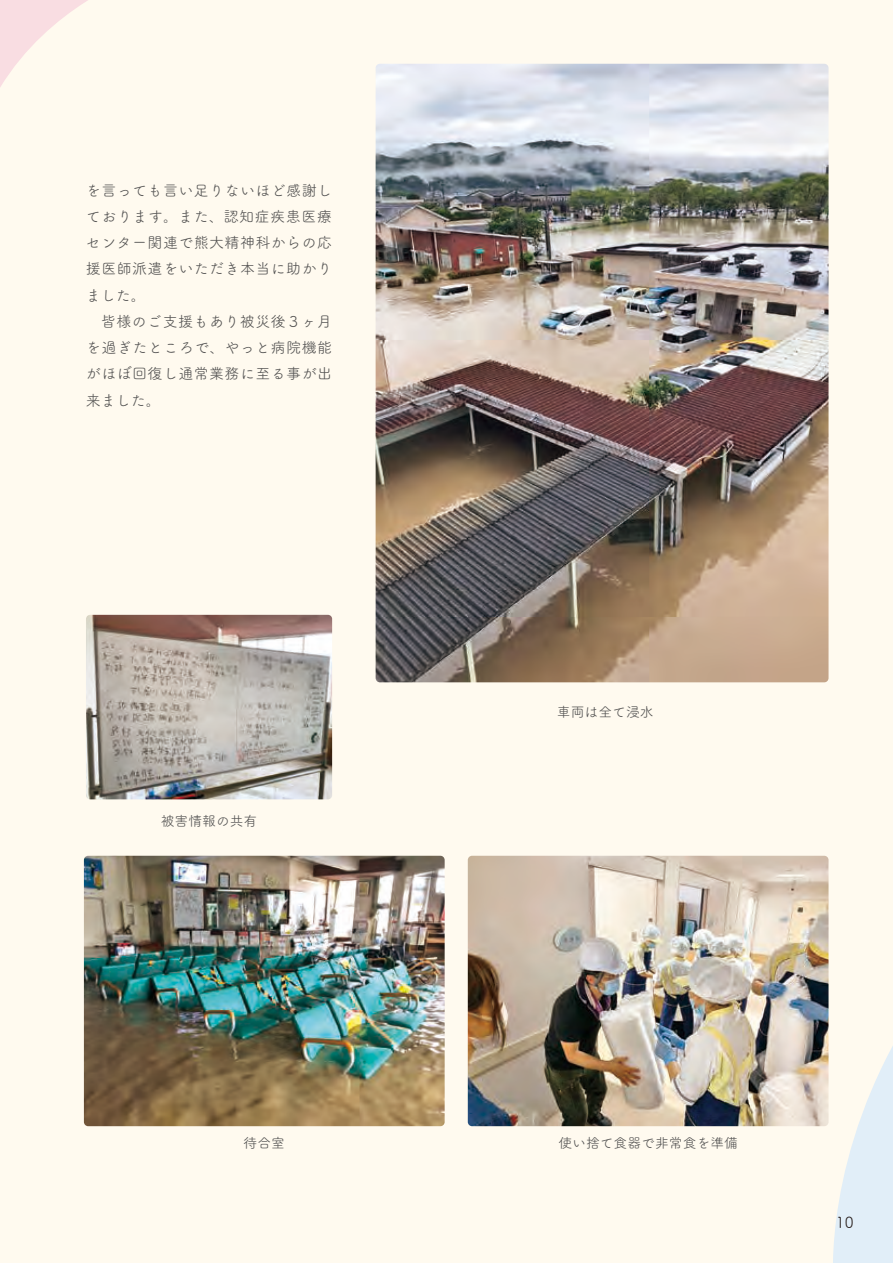
<style>
.page{position:relative;width:893px;height:1263px;background:#fffaef}
.page>*{position:absolute;margin:0;border:0;box-sizing:border-box;transform-origin:0 0}
.t1{font:15.3px "Tsuku A Rd Gothic Std R";color:#231916}
.t2{font:15px/26.2px "Tsuku A Rd Gothic Std R";letter-spacing:.025em;color:#515050}
.t3{font:13.8px "Tsuku A Rd Gothic Std R";color:#515050}
</style>
<div class="page">
<svg style="left:0;top:0;width:88px;height:87px"></svg>
<svg style="left:828px;top:1010px;width:65px;height:253px"></svg>
<img style="left:84px;top:856px;width:361px;height:270px">
<img style="left:468px;top:856px;width:360px;height:270px">
<img style="left:86px;top:615px;width:246px;height:184px">
<img style="left:376px;top:64px;width:452px;height:618px">
<p class="t2" style="left:86px;top:176px;width:248px">を言っても言い足りないほど感謝しております。また、認知症疾患医療センター関連で熊大精神科からの応援医師派遣をいただき本当に助かりました。<br>　皆様のご支援もあり被災後３ヶ月を過ぎたところで、やっと病院機能がほぼ回復し通常業務に至る事が出来ました。</p>
<p class="t3" style="left:161px;top:810px;width:98px">被害情報の共有</p>
<p class="t3" style="left:557px;top:701px;width:98px">車両は全て浸水</p>
<p class="t3" style="left:244px;top:1132px;width:43px">待合室</p>
<p class="t3" style="left:558px;top:1132px;width:181px">使い捨て食器で非常食を準備</p>
<p class="t1" style="left:836px;top:1211px;width:19px">10</p>
</div>
